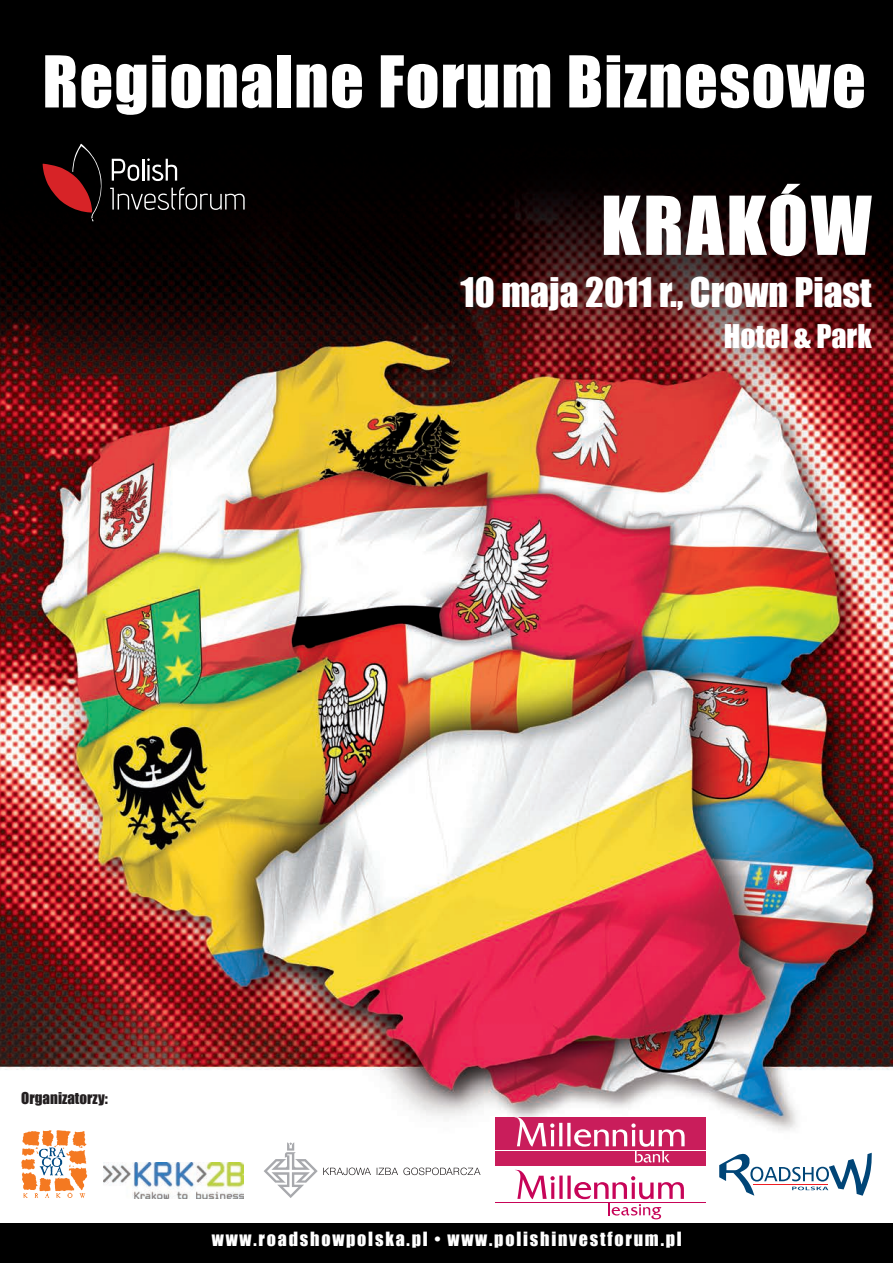
<style>
.page{position:relative;width:893px;height:1263px;background:#fff}
.page>*{position:absolute;margin:0;border:0;box-sizing:border-box;transform-origin:0 0}
.t1{font:75px "Impact";letter-spacing:.03em;color:#fff}
.t2{font:66px "Impact";letter-spacing:.02em;color:#fff}
.t3{font:37.5px "Impact";color:#fff}
.t4{font:30px "Impact";color:#fff}
.t5{font:18px "Impact";letter-spacing:.1em;color:#fff}
.t6{font:15px "Impact";color:#231f20}
</style>
<div class="page">
<img style="left:0;top:0;width:893px;height:1255px">
<svg style="left:21px;top:1130px;width:66px;height:68px"></svg>
<svg style="left:264px;top:1142px;width:216px;height:56px"></svg>
<img style="left:104px;top:1162px;width:139px;height:36px">
<div style="left:495px;top:1117px;width:211px;height:49px;background:#c91d5b"></div>
<hr style="left:495px;top:1150px;width:211px;height:1px;background:#fff">
<svg style="left:514px;top:1117px;width:171px;height:45px"></svg>
<svg style="left:719px;top:1153px;width:153px;height:43px"></svg>
<svg style="left:112px;top:159px;width:27px;height:22px"></svg>
<hr style="left:142px;top:159px;width:2px;height:22px;background:#fff">
<svg style="left:147px;top:158px;width:30px;height:23px"></svg>
<svg style="left:110px;top:187px;width:135px;height:23px;background:#2d2c2c"></svg>
<svg style="left:43px;top:144px;width:59px;height:77px;background:#430f10"></svg>
<svg style="left:559px;top:1175px;width:4px;height:24px"></svg>
<svg style="left:567px;top:1175px;width:4px;height:24px"></svg>
<svg style="left:514px;top:1170px;width:41px;height:29px"></svg>
<svg style="left:574px;top:1176px;width:110px;height:43px"></svg>
<hr style="left:495px;top:1202px;width:211px;height:1px;background:#c70458">
<div style="left:1px;top:1223px;width:892px;height:40px;background:#000"></div>
<h2 class="t2" style="left:43px;top:30px;width:825px">Regionalne Forum Biznesowe</h2>
<h1 class="t1" style="left:601px;top:167px;width:272px">KRAKÓW</h1>
<h3 class="t3" style="left:460px;top:264px;width:413px">10 maja 2011 r., Crown Piast</h3>
<h3 class="t4" style="left:724px;top:313px;width:149px">Hotel &amp; Park</h3>
<p class="t6" style="left:21px;top:1086px;width:88px">Organizatorzy:</p>
<p class="t5" style="left:212px;top:1225px;width:471px">www.roadshowpolska.pl • www.polishinvestforum.pl</p>
</div>
